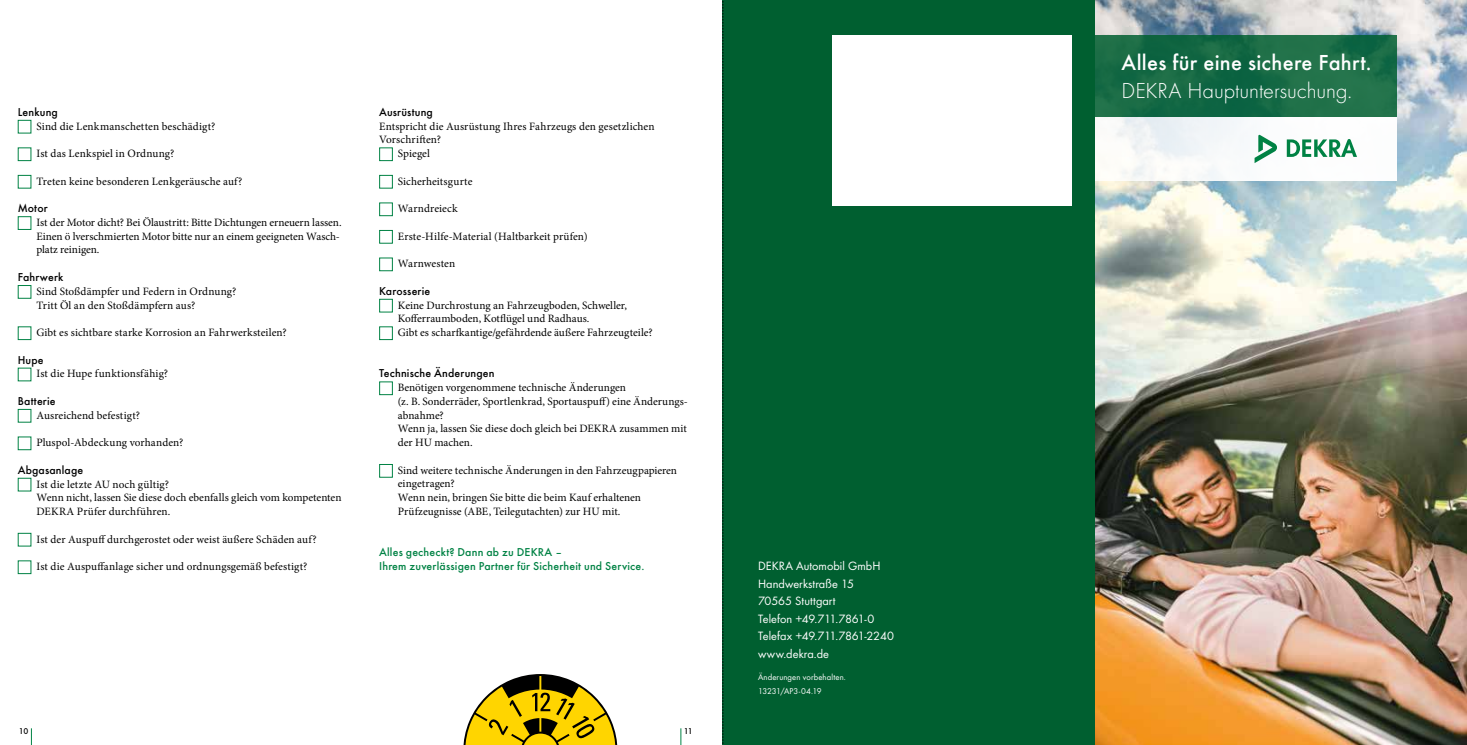
<style>
.page{position:relative;width:1467px;height:745px;background:#fff}
.page>*{position:absolute;margin:0;border:0;box-sizing:border-box;transform-origin:0 0}
.t1{font:500 22.5px "Futura";letter-spacing:.01em;color:#fff}
.t2{font:300 22.5px "Futura";letter-spacing:-.005em;color:#fff}
.t3{font:12.5px/17.5px "Futura Boo";letter-spacing:.005em;color:#fff}
.t4{font:500 11.88px "Futura";letter-spacing:.015em;color:#000}
.t5{font:500 11.88px/13.8px "Futura";letter-spacing:.015em;color:#008244}
.t6{font:11.25px/13.8px "Minion Pro";letter-spacing:.005em;color:#000}
.t7{font:8.75px/13.8px "Futura Boo";letter-spacing:.015em;color:#fff}
.t8{font:500 8.75px "Futura";color:#000}
</style>
<div class="page">
<img style="left:1095px;top:0;width:372px;height:744px">
<div style="left:723px;top:0;width:372px;height:744px;background:#005f30"></div>
<div style="left:832px;top:35px;width:239px;height:171px;background:#fff"></div>
<svg style="left:1095px;top:35px;width:301px;height:82px;background:#186b45"></svg>
<div style="left:1095px;top:117px;width:301px;height:64px;background:#fff"></div>
<svg style="left:1287px;top:139px;width:70px;height:18px"></svg>
<svg style="left:1255px;top:135px;width:22px;height:28px"></svg>
<div style="left:18px;top:120px;width:13px;height:13px;background:#fff;border:1px solid #008244"></div>
<div style="left:18px;top:147px;width:13px;height:14px;background:#fff;border:1px solid #008244"></div>
<div style="left:18px;top:175px;width:13px;height:13px;background:#fff;border:1px solid #008244"></div>
<div style="left:18px;top:216px;width:13px;height:14px;background:#fff;border:1px solid #008244"></div>
<div style="left:18px;top:285px;width:13px;height:13px;background:#fff;border:1px solid #008244"></div>
<div style="left:18px;top:326px;width:13px;height:14px;background:#fff;border:1px solid #008244"></div>
<div style="left:18px;top:408px;width:13px;height:14px;background:#fff;border:1px solid #008244"></div>
<div style="left:18px;top:436px;width:13px;height:14px;background:#fff;border:1px solid #008244"></div>
<div style="left:18px;top:532px;width:13px;height:14px;background:#fff;border:1px solid #008244"></div>
<div style="left:379px;top:147px;width:14px;height:14px;background:#fff;border:1px solid #008244"></div>
<div style="left:379px;top:175px;width:14px;height:13px;background:#fff;border:1px solid #008244"></div>
<div style="left:379px;top:202px;width:14px;height:14px;background:#fff;border:1px solid #008244"></div>
<div style="left:379px;top:230px;width:14px;height:13px;background:#fff;border:1px solid #008244"></div>
<div style="left:379px;top:257px;width:14px;height:14px;background:#fff;border:1px solid #008244"></div>
<div style="left:379px;top:298px;width:14px;height:14px;background:#fff;border:1px solid #008244"></div>
<div style="left:379px;top:326px;width:14px;height:14px;background:#fff;border:1px solid #008244"></div>
<div style="left:379px;top:381px;width:14px;height:14px;background:#fff;border:1px solid #008244"></div>
<div style="left:379px;top:463px;width:14px;height:14px;background:#fff;border:1px solid #008244"></div>
<svg style="left:463px;top:674px;width:154px;height:70px"></svg>
<svg style="left:723px;top:1px;width:1px;height:743px"></svg>
<svg style="left:31px;top:728px;width:1px;height:16px"></svg>
<svg style="left:680px;top:728px;width:1px;height:16px"></svg>
<p class="t4" style="left:18px;top:103px;width:42px">Lenkung</p>
<p class="t6" style="left:36px;top:119px;width:180px">Sind die Lenkmanschetten beschädigt?</p>
<p class="t6" style="left:36px;top:146px;width:139px">Ist das Lenkspiel in Ordnung?</p>
<p class="t6" style="left:36px;top:174px;width:208px">Treten keine besonderen Lenkgeräusche auf?</p>
<p class="t4" style="left:18px;top:199px;width:32px">Motor</p>
<p class="t6" style="left:36px;top:215px;width:307px">Ist der Motor dicht? Bei Ölaustritt: Bitte Dichtungen erneuern lassen.<br>Einen ö lverschmierten Motor bitte nur an einem geeigneten Wasch&shy;platz reinigen.</p>
<p class="t4" style="left:18px;top:268px;width:47px">Fahrwerk</p>
<p class="t6" style="left:36px;top:284px;width:201px">Sind Stoßdämpfer und Federn in Ordnung?<br>Tritt Öl an den Stoßdämpfern aus?</p>
<p class="t6" style="left:36px;top:325px;width:252px">Gibt es sichtbare starke Korrosion an Fahrwerksteilen?</p>
<p class="t4" style="left:18px;top:350px;width:28px">Hupe</p>
<p class="t6" style="left:36px;top:366px;width:133px">Ist die Hupe funktionsfähig?</p>
<p class="t4" style="left:18px;top:392px;width:40px">Batterie</p>
<p class="t6" style="left:36px;top:408px;width:105px">Ausreichend befestigt?</p>
<p class="t6" style="left:36px;top:435px;width:148px">Pluspol-Abdeckung vorhanden?</p>
<p class="t4" style="left:18px;top:460px;width:67px">Abgasanlage</p>
<p class="t6" style="left:36px;top:476px;width:307px">Ist die letzte AU noch gültig?<br>Wenn nicht, lassen Sie diese doch ebenfalls gleich vom kompetenten<br>DEKRA Prüfer durchführen.</p>
<p class="t6" style="left:36px;top:531px;width:282px">Ist der Auspuff durchgerostet oder weist äußere Schäden auf?</p>
<p class="t6" style="left:36px;top:559px;width:272px">Ist die Auspuffanlage sicher und ordnungsgemäß befestigt?</p>
<p class="t4" style="left:379px;top:103px;width:55px">Ausrüstung</p>
<p class="t6" style="left:379px;top:119px;width:277px">Entspricht die Ausrüstung Ihres Fahrzeugs den gesetzlichen</p>
<p class="t6" style="left:379px;top:133px;width:63px">Vorschriften?</p>
<p class="t6" style="left:398px;top:146px;width:34px">Spiegel</p>
<p class="t6" style="left:398px;top:174px;width:76px">Sicherheitsgurte</p>
<p class="t6" style="left:398px;top:201px;width:61px">Warndreieck</p>
<p class="t6" style="left:398px;top:229px;width:191px">Erste-Hilfe-Material (Haltbarkeit prüfen)</p>
<p class="t6" style="left:398px;top:256px;width:59px">Warnwesten</p>
<p class="t4" style="left:379px;top:282px;width:53px">Karosserie</p>
<p class="t6" style="left:398px;top:298px;width:256px">Keine Durchrostung an Fahrzeugboden, Schweller,<br>Kofferraumboden, Kotflügel und Radhaus.<br>Gibt es scharfkantige/gefährdende äußere Fahrzeugteile?</p>
<p class="t4" style="left:379px;top:364px;width:117px">Technische Änderungen</p>
<p class="t6" style="left:398px;top:380px;width:291px">Benötigen vorgenommene technische Änderungen<br>(z. B. Sonderräder, Sportlenkrad, Sportauspuff) eine Änderungs&shy;abnahme?<br>Wenn ja, lassen Sie diese doch gleich bei DEKRA zusammen mit der HU machen.</p>
<p class="t6" style="left:398px;top:463px;width:281px">Sind weitere technische Änderungen in den Fahrzeugpapieren eingetragen?<br>Wenn nein, bringen Sie bitte die beim Kauf erhaltenen Prüfzeugnisse (ABE, Teilegutachten) zur HU mit.</p>
<p class="t5" style="left:379px;top:544px;width:267px">Alles gecheckt? Dann ab zu DEKRA –<br>Ihrem zuverlässigen Partner für Sicherheit und Service.</p>
<p class="t8" style="left:19px;top:724px;width:11px">10</p>
<p class="t8" style="left:684px;top:724px;width:11px">11</p>
<p class="t3" style="left:758px;top:556px;width:137px">DEKRA Automobil GmbH<br>Handwerkstraße 15<br>70565 Stuttgart<br>Telefon +49.711.7861-0<br>Telefax +49.711.7861-2240 www.dekra.de</p>
<p class="t7" style="left:758px;top:669px;width:89px">Änderungen vorbehalten.<br>13231/AP3-04.19</p>
<h1 class="t1" style="left:1121px;top:45px;width:251px">Alles für eine sichere Fahrt.</h1>
<h1 class="t2" style="left:1121px;top:76px;width:232px">DEKRA Hauptuntersuchung.</h1>
</div>
